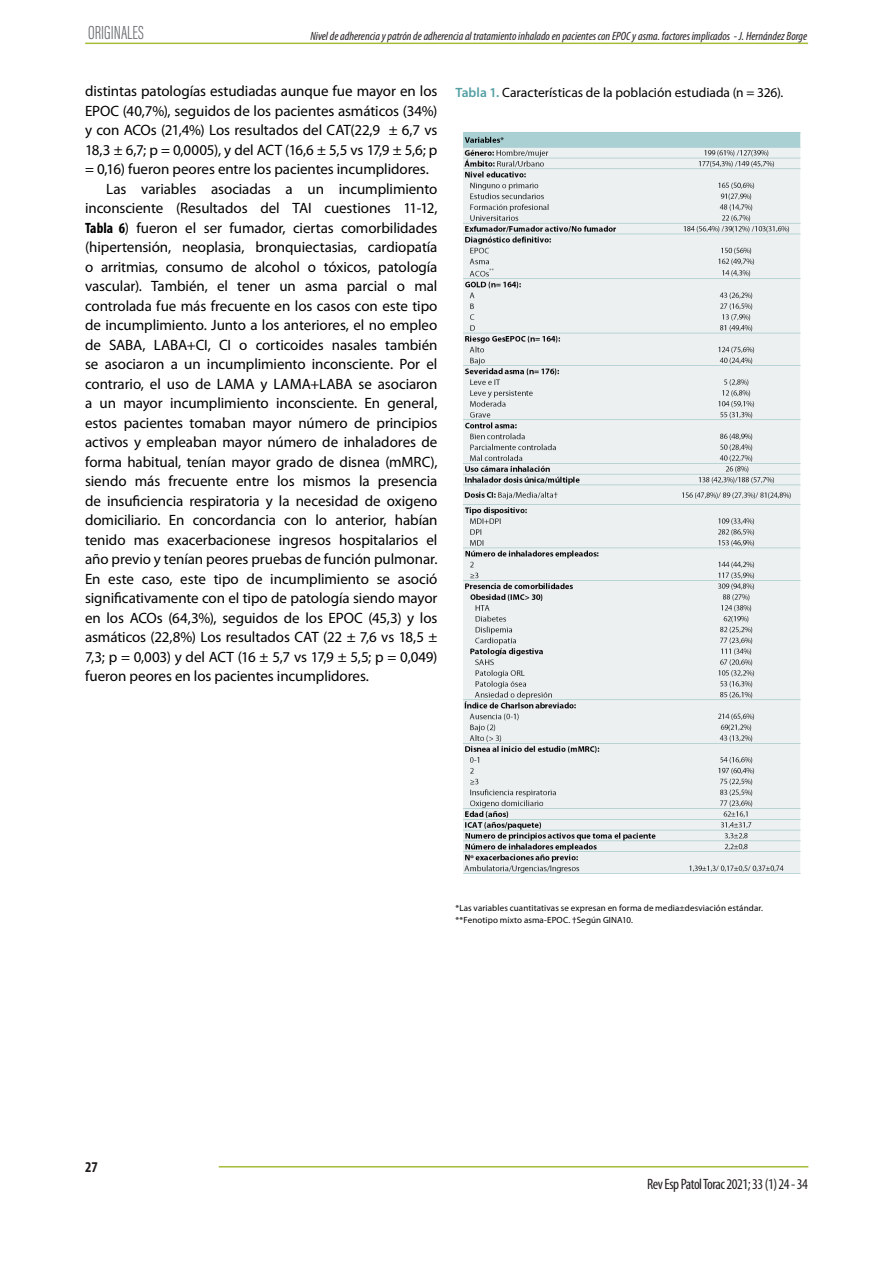
<style>
.page{position:relative;width:893px;height:1263px;background:#fff}
.page>*{position:absolute;margin:0;border:0;box-sizing:border-box;transform-origin:0 0}
.t1{font:19.5px "Acumin Variable Concept";letter-spacing:-.3em;color:#6a6e70}
.t2{font:15px "Myriad Pro";letter-spacing:-.005em;color:#000}
.t3{font:condensed 15px "Myriad Pro";letter-spacing:-.03em;color:#231f20}
.t4{font:700 condensed 15px "Myriad Pro";color:#231f20}
.t5{font:13.5px "Myriad Pro";color:#000}
.t6{font:italic condensed 12px "Myriad Pro";color:#231f20}
.t7{font:9px/12px "Myriad Pro";letter-spacing:.01em;color:#000}
.s1{font-weight:700;font-stretch:condensed}
.s2{font-weight:600;color:#549fa4}
</style>
<div class="page">
<hr style="left:85px;top:43px;width:723px;height:1px;background:#a5bd37">
<hr style="left:219px;top:1166px;width:589px;height:1px;background:#a5bd37">
<img style="left:463px;top:132px;width:338px;height:742px">
<h1 class="t1" style="left:88px;top:19px;width:63px">ORIGINALES</h1>
<p class="t6" style="left:310px;top:29px;width:498px">Nivel de adherencia y patrón de adherencia al tratamiento inhalado en pacientes con EPOC y asma. factores implicados - J. Hernández Borge</p>
<p class="t2" style="left:85px;top:82px;width:354px">distintas patologías estudiadas aunque fue mayor en los</p>
<p class="t2" style="left:85px;top:102px;width:354px">EPOC (40,7%), seguidos de los pacientes asmáticos (34%)</p>
<p class="t2" style="left:85px;top:121px;width:354px">y con ACOs (21,4%) Los resultados del CAT(22,9 ± 6,7 vs</p>
<p class="t2" style="left:85px;top:141px;width:354px">18,3 ± 6,7; p = 0,0005), y del ACT (16,6 ± 5,5 vs 17,9 ± 5,6; p</p>
<p class="t2" style="left:85px;top:160px;width:345px">= 0,16) fueron peores entre los pacientes incumplidores.</p>
<p class="t2" style="left:106px;top:180px;width:333px">Las variables asociadas a un incumplimiento</p>
<p class="t2" style="left:85px;top:199px;width:354px">inconsciente (Resultados del TAI cuestiones 11-12,</p>
<p class="t2" style="left:85px;top:219px;width:354px"><span class="s1">Tabla 6</span>) fueron el ser fumador, ciertas comorbilidades</p>
<p class="t2" style="left:85px;top:238px;width:354px">(hipertensión, neoplasia, bronquiectasias, cardiopatía</p>
<p class="t2" style="left:85px;top:258px;width:354px">o arritmias, consumo de alcohol o tóxicos, patología</p>
<p class="t2" style="left:85px;top:277px;width:354px">vascular). También, el tener un asma parcial o mal</p>
<p class="t2" style="left:85px;top:297px;width:354px">controlada fue más frecuente en los casos con este tipo</p>
<p class="t2" style="left:85px;top:316px;width:354px">de incumplimiento. Junto a los anteriores, el no empleo</p>
<p class="t2" style="left:85px;top:336px;width:354px">de SABA, LABA+CI, CI o corticoides nasales también</p>
<p class="t2" style="left:85px;top:355px;width:354px">se asociaron a un incumplimiento inconsciente. Por el</p>
<p class="t2" style="left:85px;top:375px;width:354px">contrario, el uso de LAMA y LAMA+LABA se asociaron</p>
<p class="t2" style="left:85px;top:394px;width:354px">a un mayor incumplimiento inconsciente. En general,</p>
<p class="t2" style="left:85px;top:414px;width:354px">estos pacientes tomaban mayor número de principios</p>
<p class="t2" style="left:85px;top:433px;width:354px">activos y empleaban mayor número de inhaladores de</p>
<p class="t2" style="left:85px;top:453px;width:354px">forma habitual, tenían mayor grado de disnea (mMRC),</p>
<p class="t2" style="left:85px;top:472px;width:354px">siendo más frecuente entre los mismos la presencia</p>
<p class="t2" style="left:85px;top:492px;width:354px">de insuficiencia respiratoria y la necesidad de oxigeno</p>
<p class="t2" style="left:85px;top:511px;width:354px">domiciliario. En concordancia con lo anterior, habían</p>
<p class="t2" style="left:85px;top:531px;width:354px">tenido mas exacerbacionese ingresos hospitalarios el</p>
<p class="t2" style="left:85px;top:550px;width:354px">año previo y tenían peores pruebas de función pulmonar.</p>
<p class="t2" style="left:85px;top:570px;width:354px">En este caso, este tipo de incumplimiento se asoció</p>
<p class="t2" style="left:85px;top:589px;width:354px">significativamente con el tipo de patología siendo mayor</p>
<p class="t2" style="left:85px;top:609px;width:354px">en los ACOs (64,3%), seguidos de los EPOC (45,3) y los</p>
<p class="t2" style="left:85px;top:628px;width:354px">asmáticos (22,8%) Los resultados CAT (22 ± 7,6 vs 18,5 ±</p>
<p class="t2" style="left:85px;top:648px;width:354px">7,3; p = 0,003) y del ACT (16 ± 5,7 vs 17,9 ± 5,5; p = 0,049)</p>
<p class="t2" style="left:85px;top:667px;width:285px">fueron peores en los pacientes incumplidores.</p>
<p class="t5" style="left:455px;top:84px;width:329px"><span class="s2">Tabla 1.</span> Características de la población estudiada (n = 326).</p>
<p class="t7" style="left:455px;top:902px;width:309px">*Las variables cuantitativas se expresan en forma de media±desviación estándar. **Fenotipo mixto asma-EPOC. †Según GINA10.</p>
<p class="t4" style="left:85px;top:1158px;width:14px">27</p>
<p class="t3" style="left:647px;top:1175px;width:162px">Rev Esp Patol Torac 2021; 33 (1) 24 - 34</p>
</div>
